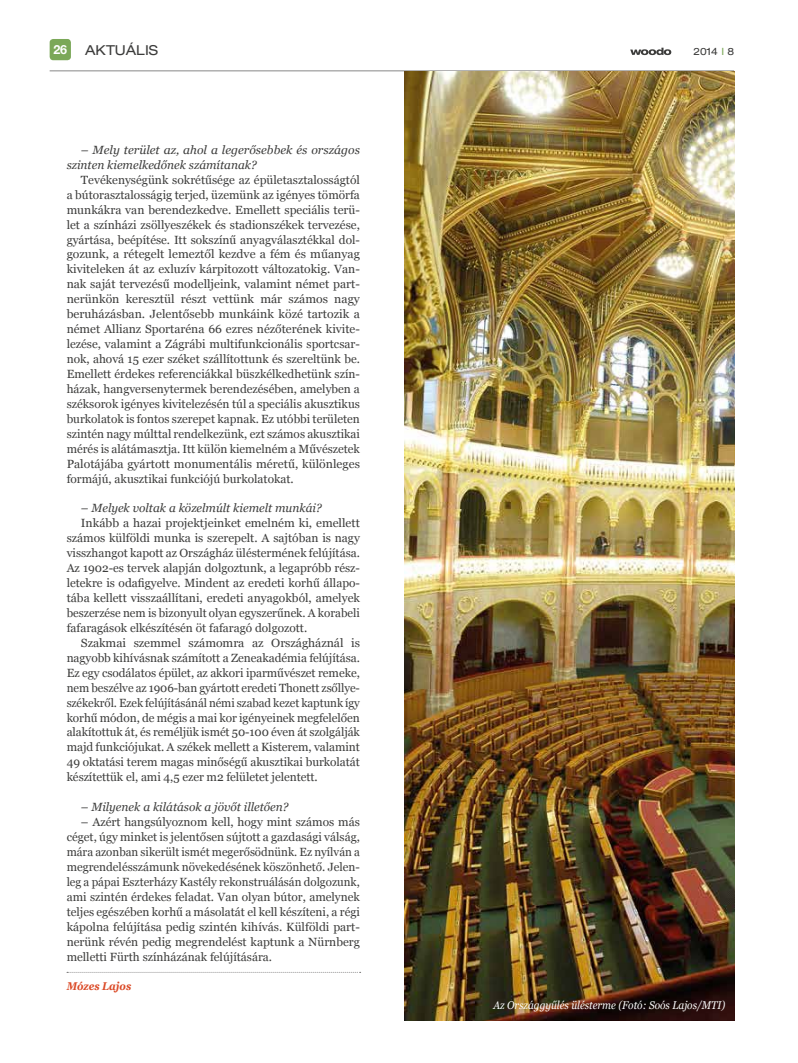
<style>
.page{position:relative;width:798px;height:1063px;background:#fff}
.page>*{position:absolute;margin:0;border:0;box-sizing:border-box;transform-origin:0 0}
.t1{font:expanded 13.75px "Helvetica Neue LT Pro";color:#3c3c3b}
.t2{font:700 12.5px "Helvetica Neue";color:#fff}
.t3{font:11.88px/15px "Georgia";color:#3c3c3b;text-align:justify}
.t4{font:italic 11.88px/15px "Georgia";color:#3c3c3b}
.t5{font:italic 11.25px "Georgia";color:#fff;scale:.9 1}
.t6{font:italic 700 11.25px "Georgia";color:#db4a27;scale:.9 1}
.t7{font:expanded 10px "Helvetica Neue LT Pro";color:#3c3c3b}
.s1{color:#7ba858}
</style>
<div class="page">
<div style="left:50px;top:39px;width:21px;height:21px;background:#7ba858;border-radius:4px"></div>
<svg style="left:630px;top:48px;width:41px;height:7px"></svg>
<hr style="left:50px;top:71px;width:683px;height:1px;background:#878787">
<svg style="left:67px;top:972px;width:293px;height:1px"></svg>
<img style="left:404px;top:72px;width:329px;height:948px">
<p class="t2" style="left:53px;top:40px;width:15px">26</p>
<p class="t1" style="left:85px;top:42px;width:74px">AKTUÁLIS</p>
<p class="t7" style="left:693px;top:46px;width:42px">2014 <span class="s1">I</span> 8</p>
<p class="t4" style="left:67px;top:142px;width:295px;text-indent:14px">– Mely terület az, ahol a legerősebbek és országos szinten kiemelkedőnek számítanak?</p>
<p class="t3" style="left:67px;top:172px;width:295px;text-indent:14px">Tevékenységünk sokrétűsége az épületasztalosságtól a bútorasztalosságig terjed, üzemünk az igényes tömörfa munkákra van berendezkedve. Emellett speciális terü&shy;let a színházi zsöllyeszékek és stadionszékek tervezése, gyártása, beépítése. Itt sokszínű anyagválasztékkal dol&shy;gozunk, a rétegelt lemeztől kezdve a fém és műanyag kiviteleken át az exluzív kárpitozott változatokig. Van&shy;nak saját tervezésű modelljeink, valamint német part&shy;nerünkön keresztül részt vettünk már számos nagy beruházásban. Jelentősebb munkáink közé tartozik a német Allianz Sportaréna 66 ezres nézőterének kivite&shy;lezése, valamint a Zágrábi multifunkcionális sportcsar&shy;nok, ahová 15 ezer széket szállítottunk és szereltünk be.<br>Emellett érdekes referenciákkal büszkélkedhetünk szín&shy;házak, hangversenytermek berendezésében, amelyben a széksorok igényes kivitelezésén túl a speciális akusztikus burkolatok is fontos szerepet kapnak. Ez utóbbi területen szintén nagy múlttal rendelkezünk, ezt számos akusztikai mérés is alátámasztja. Itt külön kiemelném a Művészetek Palotájába gyártott monumentális méretű, különleges formájú, akusztikai funkciójú burkolatokat.</p>
<p class="t4" style="left:81px;top:500px;width:242px">– Melyek voltak a közelmúlt kiemelt munkái?</p>
<p class="t3" style="left:67px;top:515px;width:295px;text-indent:14px">Inkább a hazai projektjeinket emelném ki, emellett számos külföldi munka is szerepelt. A sajtóban is nagy visszhangot kapott az Országház üléstermének felújítása.<br>Az 1902-es tervek alapján dolgoztunk, a legapróbb rész&shy;letekre is odafigyelve. Mindent az eredeti korhű állapo&shy;tába kellett visszaállítani, eredeti anyagokból, amelyek beszerzése nem is bizonyult olyan egyszerűnek. A korabeli fafaragások elkészítésén öt fafaragó dolgozott.</p>
<p class="t3" style="left:67px;top:635px;width:295px;text-indent:14px">Szakmai szemmel számomra az Országháznál is nagyobb kihívásnak számított a Zeneakadémia felújítása.<br>Ez egy csodálatos épület, az akkori iparművészet remeke, nem beszélve az 1906-ban gyártott eredeti Thonett zsőllye&shy;székekről. Ezek felújításánál némi szabad kezet kaptunk így korhű módon, de mégis a mai kor igényeinek megfelelően alakítottuk át, és reméljük ismét 50-100 éven át szolgálják majd funkciójukat. A székek mellett a Kisterem, valamint 49 oktatási terem magas minőségű akusztikai burkolatát készítettük el, ami 4,5 ezer m2 felületet jelentett.</p>
<p class="t4" style="left:81px;top:799px;width:209px">– Milyenek a kilátások a jövőt illetően?</p>
<p class="t3" style="left:67px;top:814px;width:295px;text-indent:14px">– Azért hangsúlyoznom kell, hogy mint számos más céget, úgy minket is jelentősen sújtott a gazdasági válság, mára azonban sikerült ismét megerősödnünk. Ez nyílván a megrendelésszámunk növekedésének köszönhető. Jelen&shy;leg a pápai Eszterházy Kastély rekonstruálásán dolgozunk, ami szintén érdekes feladat. Van olyan bútor, amelynek teljes egészében korhű a másolatát el kell készíteni, a régi kápolna felújítása pedig szintén kihívás. Külföldi part&shy;nerünk révén pedig megrendelést kaptunk a Nürnberg melletti Fürth színházának felújítására.</p>
<p class="t6" style="left:67px;top:978px;width:73px">Mózes Lajos</p>
<p class="t5" style="left:493px;top:997px;width:259px">Az Országgyűlés ülésterme (Fotó: Soós Lajos/MTI)</p>
</div>
